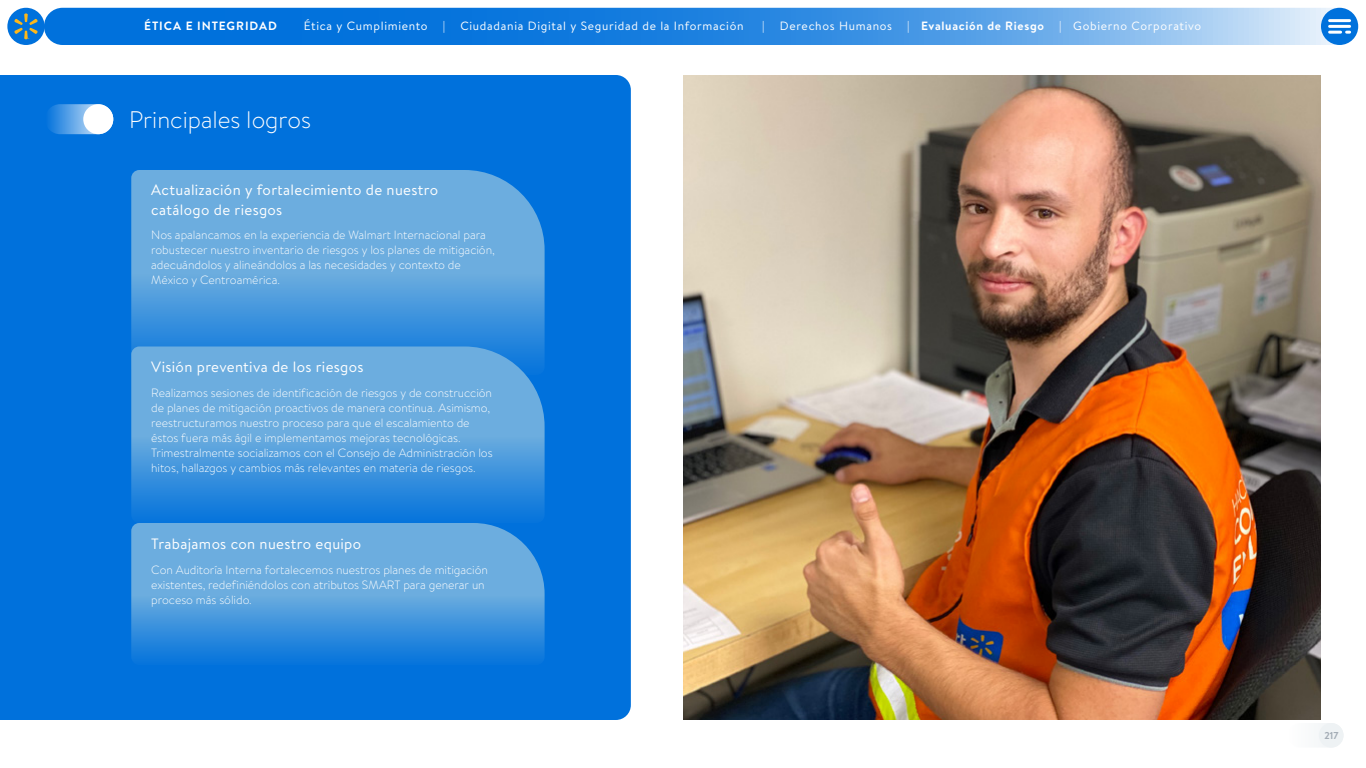
<style>
.page{position:relative;width:1366px;height:768px;background:#fff}
.page>*{position:absolute;margin:0;border:0;box-sizing:border-box;transform-origin:0 0}
.t1{font:300 24px "Bogle";color:#fff}
.t2{font:15px/19px "Bogle";letter-spacing:.02em;color:#fff}
.t3{font:300 12px/15px "Bogle";letter-spacing:-.005em;color:#fff}
.t4{font:12px "Bogle";letter-spacing:.06em;color:#fff}
.t5{font:700 12px "Bogle";letter-spacing:.06em;color:#fff}
.t6{font:700 12px "Bogle";letter-spacing:.08em;color:#fff}
.t7{font:700 10px "Bogle";color:#a4adb6}
.s1{font-weight:400}
</style>
<div class="page">
<div style="left:0;top:75px;width:631px;height:645px;background:#0071dc"></div>
<svg style="left:131px;top:170px;width:414px;height:176px;background:#59a2de"></svg>
<svg style="left:131px;top:346px;width:414px;height:177px;background:#4f9cdd"></svg>
<svg style="left:131px;top:523px;width:414px;height:142px;background:#4f9ddd"></svg>
<img style="left:683px;top:75px;width:638px;height:645px">
<svg style="left:45px;top:104px;width:68px;height:30px"></svg>
<div style="left:83px;top:104px;width:30px;height:30px;background:#fff;border-radius:50%"></div>
<svg style="left:44px;top:8px;width:1312px;height:37px;background:#3890e3"></svg>
<svg style="left:1321px;top:8px;width:37px;height:37px"></svg>
<hr style="left:1330px;top:19px;width:20px;height:3px;background:#fff">
<hr style="left:1330px;top:25px;width:20px;height:3px;background:#fff">
<svg style="left:1330px;top:31px;width:11px;height:3px"></svg>
<div style="left:7px;top:8px;width:38px;height:37px;background:#0071dc;border-radius:50%"></div>
<svg style="left:14px;top:13px;width:24px;height:26px"></svg>
<div style="left:1288px;top:723px;width:56px;height:25px;background:#f9fafb;border-radius:12px"></div>
<div style="left:1319px;top:723px;width:25px;height:25px;background:#eef2f4;border-radius:50%"></div>
<p class="t6" style="left:144px;top:17px;width:134px">ÉTICA E INTEGRIDAD</p>
<p class="t4" style="left:304px;top:18px;width:125px">Ética y Cumplimiento</p>
<p class="t4" style="left:443px;top:18px;width:4px">|</p>
<p class="t4" style="left:460px;top:18px;width:285px">Ciudadania Digital y Seguridad de la Información</p>
<p class="t4" style="left:762px;top:18px;width:4px">|</p>
<p class="t4" style="left:780px;top:18px;width:114px">Derechos Humanos</p>
<p class="t5" style="left:907px;top:18px;width:138px"><span class="s1">|</span> Evaluación de Riesgo</p>
<p class="t4" style="left:1059px;top:18px;width:144px">| Gobierno Corporativo</p>
<h1 class="t1" style="left:129px;top:104px;width:183px">Principales logros</h1>
<p class="t2" style="left:151px;top:180px;width:288px">Actualización y fortalecimiento de nuestro catálogo de riesgos</p>
<p class="t3" style="left:151px;top:227px;width:345px">Nos apalancamos en la experiencia de Walmart Internacional para robustecer nuestro inventario de riesgos y los planes de mitigación, adecuándolos y alineándolos a las necesidades y contexto de México y Centroamérica.</p>
<p class="t2" style="left:151px;top:357px;width:214px">Visión preventiva de los riesgos</p>
<p class="t3" style="left:151px;top:385px;width:343px">Realizamos sesiones de identificación de riesgos y de construcción de planes de mitigación proactivos de manera continua. Asimismo, reestructuramos nuestro proceso para que el escalamiento de éstos fuera más ágil e implementamos mejoras tecnológicas.<br>Trimestralmente socializamos con el Consejo de Administración los hitos, hallazgos y cambios más relevantes en materia de riesgos.</p>
<p class="t2" style="left:151px;top:533px;width:211px">Trabajamos con nuestro equipo</p>
<p class="t3" style="left:151px;top:561px;width:338px">Con Auditoría Interna fortalecemos nuestros planes de mitigación existentes, redefiniéndolos con atributos SMART para generar un proceso más sólido.</p>
<p class="t7" style="left:1325px;top:728px;width:15px">217</p>
</div>
